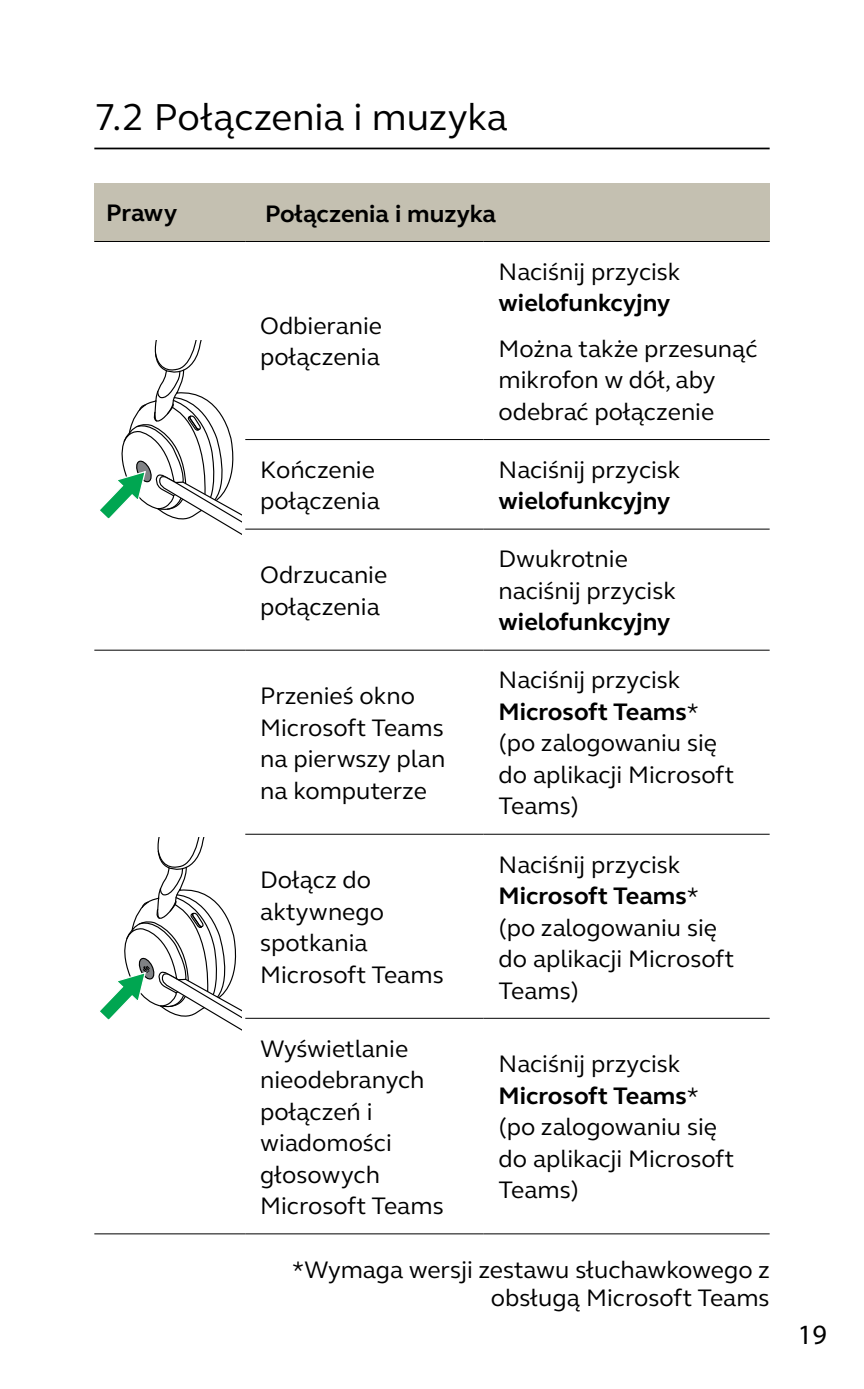
<style>
.page{position:relative;width:864px;height:1389px;background:#fff}
.page>*{position:absolute;margin:0;border:0;box-sizing:border-box;transform-origin:0 0}
.t1{font:38.5px "GN Elliot";letter-spacing:-.005em;color:#000}
.t2{font:28px "Myriad Pro";color:#000}
.t3{font:24.5px/31.5px "GN Elliot";color:#000}
.t4{font:700 24.5px "GN Elliot";color:#000}
.s1{font-weight:700}
</style>
<div class="page">
<hr style="left:94px;top:148px;width:675px;height:1px;background:#000">
<div style="left:94px;top:183px;width:151px;height:58px;background:#c4c0b1"></div>
<div style="left:245px;top:183px;width:524px;height:58px;background:#c4c0b1"></div>
<hr style="left:94px;top:241px;width:151px;height:1px;background:#000">
<hr style="left:245px;top:241px;width:238px;height:1px;background:#000">
<hr style="left:483px;top:241px;width:286px;height:1px;background:#000">
<hr style="left:245px;top:439px;width:238px;height:1px;background:#000">
<hr style="left:483px;top:439px;width:286px;height:1px;background:#000">
<hr style="left:245px;top:529px;width:238px;height:1px;background:#000">
<hr style="left:483px;top:529px;width:286px;height:1px;background:#000">
<hr style="left:94px;top:650px;width:151px;height:1px;background:#000">
<hr style="left:245px;top:650px;width:238px;height:1px;background:#000">
<hr style="left:483px;top:650px;width:286px;height:1px;background:#000">
<hr style="left:245px;top:834px;width:238px;height:1px;background:#000">
<hr style="left:483px;top:834px;width:286px;height:1px;background:#000">
<hr style="left:245px;top:1018px;width:238px;height:1px;background:#000">
<hr style="left:483px;top:1018px;width:286px;height:1px;background:#000">
<hr style="left:94px;top:1233px;width:151px;height:1px;background:#000">
<hr style="left:245px;top:1233px;width:238px;height:1px;background:#000">
<hr style="left:483px;top:1233px;width:286px;height:1px;background:#000">
<svg style="left:100px;top:340px;width:141px;height:195px"></svg>
<svg style="left:100px;top:838px;width:141px;height:192px"></svg>
<h1 class="t1" style="left:94px;top:91px;width:414px">7.2 Połączenia i muzyka</h1>
<p class="t4" style="left:106px;top:197px;width:73px">Prawy</p>
<p class="t4" style="left:265px;top:197px;width:232px">Połączenia i muzyka</p>
<p class="t3" style="left:260px;top:309px;width:123px">Odbieranie połączenia</p>
<p class="t3" style="left:498px;top:255px;width:183px">Naciśnij przycisk</p>
<p class="t4" style="left:498px;top:287px;width:173px">wielofunkcyjny</p>
<p class="t3" style="left:498px;top:332px;width:260px">Można także przesunąć mikrofon w dół, aby odebrać połączenie</p>
<p class="t3" style="left:260px;top:453px;width:121px">Kończenie połączenia</p>
<p class="t3" style="left:498px;top:453px;width:183px">Naciśnij przycisk</p>
<p class="t4" style="left:498px;top:485px;width:173px">wielofunkcyjny</p>
<p class="t3" style="left:260px;top:558px;width:128px">Odrzucanie połączenia</p>
<p class="t3" style="left:260px;top:679px;width:186px">Przenieś okno<br>Microsoft Teams na pierwszy plan na komputerze</p>
<p class="t3" style="left:260px;top:864px;width:185px">Dołącz do aktywnego spotkania<br>Microsoft Teams</p>
<p class="t3" style="left:260px;top:1032px;width:185px">Wyświetlanie nieodebranych połączeń i wiadomości głosowych<br>Microsoft Teams</p>
<p class="t3" style="left:498px;top:543px;width:179px">Dwukrotnie naciśnij przycisk</p>
<p class="t4" style="left:498px;top:606px;width:173px">wielofunkcyjny</p>
<p class="t3" style="left:498px;top:664px;width:237px">Naciśnij przycisk<br><span class="s1">Microsoft Teams</span>* (po zalogowaniu się do aplikacji Microsoft<br>Teams)</p>
<p class="t3" style="left:498px;top:848px;width:237px">Naciśnij przycisk<br><span class="s1">Microsoft Teams</span>* (po zalogowaniu się do aplikacji Microsoft<br>Teams)</p>
<p class="t3" style="left:498px;top:1048px;width:237px">Naciśnij przycisk<br><span class="s1">Microsoft Teams</span>* (po zalogowaniu się do aplikacji Microsoft<br>Teams)</p>
<p class="t3" style="left:292px;top:1255px;width:479px;line-height:28px;text-align:right">*Wymaga wersji zestawu słuchawkowego z obsługą Microsoft Teams</p>
<p class="t2" style="left:797px;top:1317px;width:30px">19</p>
</div>
